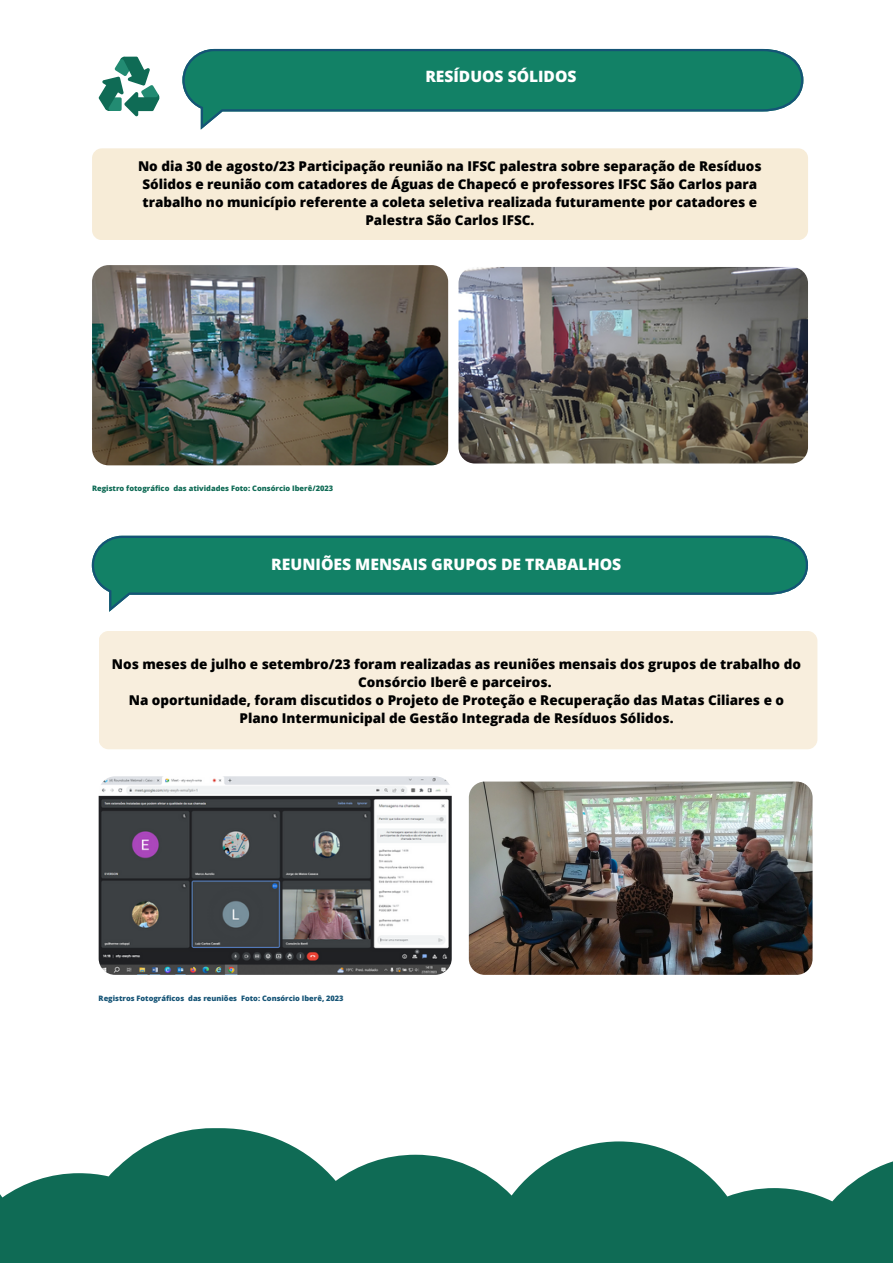
<style>
.page{position:relative;width:893px;height:1264px;background:#fff}
.page>*{position:absolute;margin:0;border:0;box-sizing:border-box;transform-origin:0 0}
.t1{font:800 15.75px "Open Sans";color:#fff}
.t2{font:800 15.6px "Open Sans";color:#fff}
.t3{font:800 13.5px/18px "Open Sans";color:#000;text-align:center}
.t4{font:800 7.5px "Open Sans";color:#0f6b55}
.t5{font:800 7.5px "Open Sans";color:#155476}
</style>
<div class="page">
<div style="left:92px;top:148px;width:716px;height:92px;background:#f7ecd7;border-radius:10px"></div>
<svg style="left:182px;top:49px;width:621px;height:62px;background:#18816a"></svg>
<img style="left:92px;top:265px;width:356px;height:200px;border-radius:17px">
<img style="left:458px;top:267px;width:350px;height:196px;border-radius:16px">
<svg style="left:0;top:1128px;width:892px;height:134px;fill:#0f6b55"></svg>
<div style="left:99px;top:631px;width:718px;height:118px;background:#f7ecd7;border-radius:10px"></div>
<img style="left:99px;top:776px;width:352px;height:198px;border-radius:16px">
<img style="left:469px;top:781px;width:343px;height:193px;border-radius:16px">
<svg style="left:92px;top:535px;width:716px;height:59px;background:#18816b"></svg>
<svg style="left:99px;top:56px;width:60px;height:60px"></svg>
<p class="t2" style="left:425px;top:66px;width:153px">RESÍDUOS SÓLIDOS</p>
<p class="t3" style="left:138px;top:157px;width:625px">No dia 30 de agosto/23 Participação reunião na IFSC palestra sobre separação de Resíduos Sólidos e reunião com catadores de Águas de Chapecó e professores IFSC São Carlos para trabalho no município referente a coleta seletiva realizada futuramente por catadores e Palestra São Carlos IFSC.</p>
<p class="t4" style="left:92px;top:483px;width:243px">Registro fotográfico das atividades Foto: Consórcio Iberê/2023</p>
<p class="t1" style="left:271px;top:553px;width:351px">REUNIÕES MENSAIS GRUPOS DE TRABALHOS</p>
<p class="t3" style="left:112px;top:654px;width:690px">Nos meses de julho e setembro/23 foram realizadas as reuniões mensais dos grupos de trabalho do<br>Consórcio Iberê e parceiros.</p>
<p class="t3" style="left:129px;top:690px;width:656px">Na oportunidade, foram discutidos o Projeto de Proteção e Recuperação das Matas Ciliares e o<br>Plano Intermunicipal de Gestão Integrada de Resíduos Sólidos.</p>
<p class="t5" style="left:99px;top:992px;width:246px">Registros Fotográficos das reuniões Foto: Consórcio Iberê, 2023</p>
</div>
